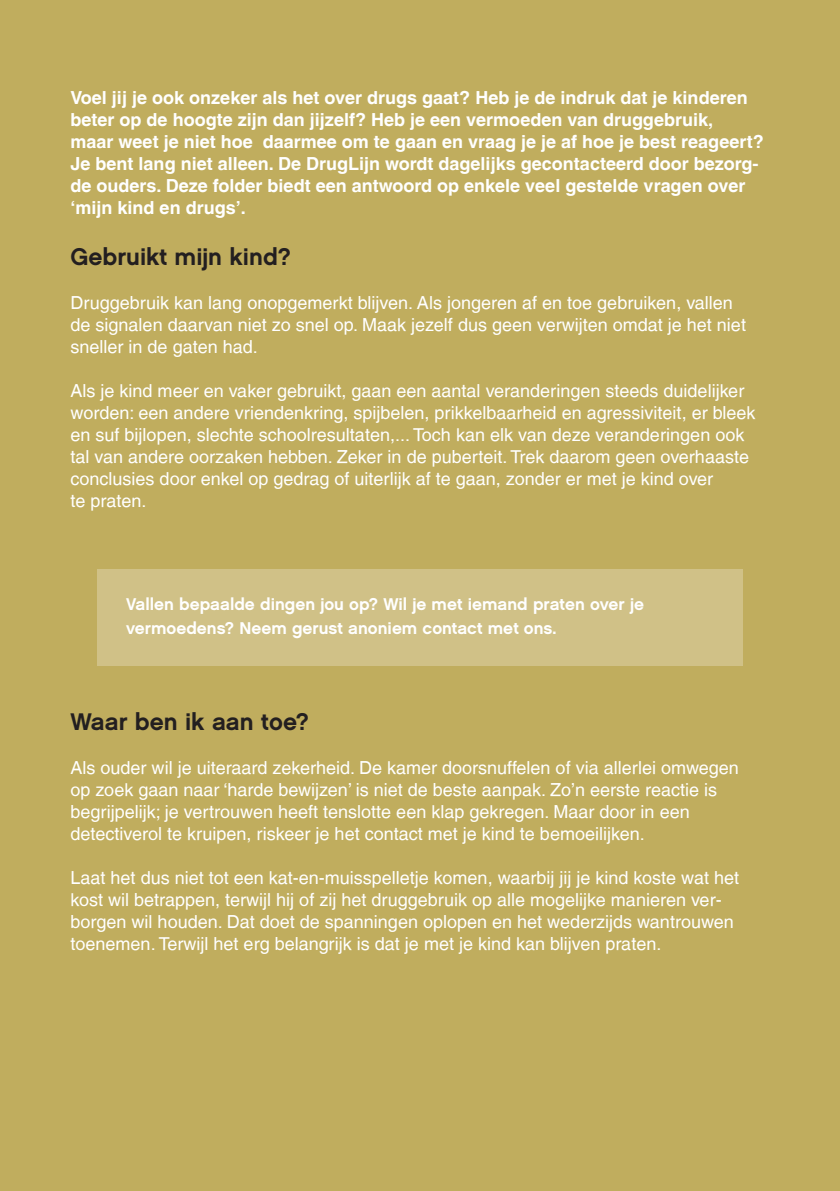
<style>
.page{position:relative;width:840px;height:1191px;background:#fff}
.page>*{position:absolute;margin:0;border:0;box-sizing:border-box;transform-origin:0 0}
.t1{font:24px "Chalet New York Nineteen Sixty";color:#231f20}
.Broodtekst{font:18px/22px "Helvetica LT";color:#fff}
.t2{font:700 18px/22px "Helvetica LT";color:#fff}
.Kaderstuk_2{font:17px/24px "Chalet New York Nineteen Sixty";color:#fff}
</style>
<div class="page">
<div style="left:0;top:0;width:839px;height:1191px;background:#c0ad5e"></div>
<div style="left:98px;top:569px;width:644px;height:97px;background:#d0c187"></div>
<p class="t2" style="left:70px;top:86px;width:694px">Voel jij je ook onzeker als het over drugs gaat? Heb je de indruk dat je kinderen beter op de hoogte zijn dan jijzelf? Heb je een vermoeden van druggebruik,<br>maar weet je niet hoe daarmee om te gaan en vraag je je af hoe je best reageert?<br>Je bent lang niet alleen. De DrugLijn wordt dagelijks gecontacteerd door bezorg&shy;de ouders. Deze folder biedt een antwoord op enkele veel gestelde vragen over ‘mijn kind en drugs’.</p>
<p class="t1" style="left:70px;top:241px;width:222px">Gebruikt mijn kind?</p>
<p class="Broodtekst" style="left:70px;top:291px;width:676px">Druggebruik kan lang onopgemerkt blijven. Als jongeren af en toe gebruiken, vallen de signalen daarvan niet zo snel op. Maak jezelf dus geen verwijten omdat je het niet sneller in de gaten had.</p>
<p class="Broodtekst" style="left:70px;top:379px;width:686px">Als je kind meer en vaker gebruikt, gaan een aantal veranderingen steeds duidelijker worden: een andere vriendenkring, spijbelen, prikkelbaarheid en agressiviteit, er bleek en suf bijlopen, slechte schoolresultaten,... Toch kan elk van deze veranderingen ook tal van andere oorzaken hebben. Zeker in de puberteit. Trek daarom geen overhaaste conclusies door enkel op gedrag of uiterlijk af te gaan, zonder er met je kind over<br>te praten.</p>
<p class="Kaderstuk_2" style="left:126px;top:592px;width:519px">Vallen bepaalde dingen jou op? Wil je met iemand praten over je vermoedens? Neem gerust anoniem contact met ons.</p>
<p class="t1" style="left:70px;top:707px;width:240px">Waar ben ik aan toe?</p>
<p class="Broodtekst" style="left:70px;top:757px;width:669px">Als ouder wil je uiteraard zekerheid. De kamer doorsnuffelen of via allerlei omwegen op zoek gaan naar ‘harde bewijzen’ is niet de beste aanpak. Zo’n eerste reactie is begrijpelijk; je vertrouwen heeft tenslotte een klap gekregen. Maar door in een detectiverol te kruipen, riskeer je het contact met je kind te bemoeilijken.</p>
<p class="Broodtekst" style="left:70px;top:867px;width:669px">Laat het dus niet tot een kat-en-muisspelletje komen, waarbij jij je kind koste wat het kost wil betrappen, terwijl hij of zij het druggebruik op alle mogelijke manieren ver&shy;borgen wil houden. Dat doet de spanningen oplopen en het wederzijds wantrouwen toenemen. Terwijl het erg belangrijk is dat je met je kind kan blijven praten.</p>
</div>
